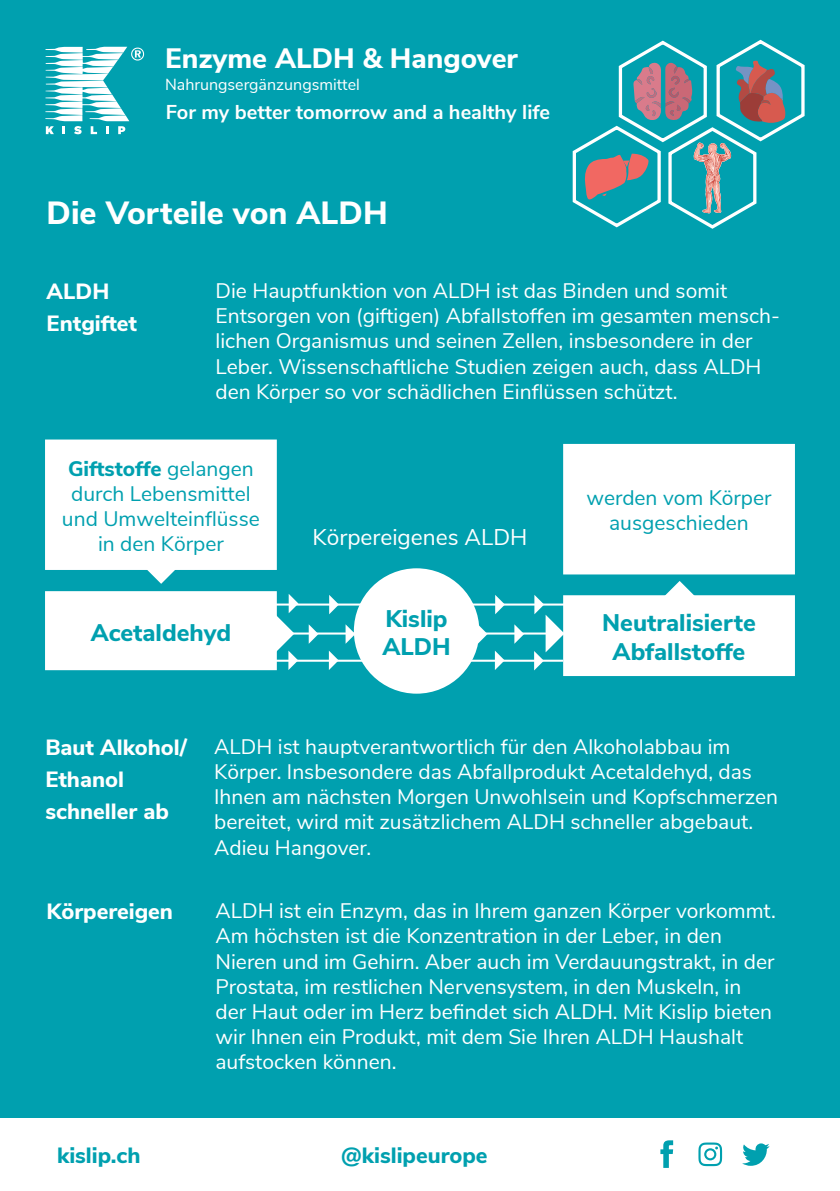
<style>
.page{position:relative;width:840px;height:1191px;background:#fff}
.page>*{position:absolute;margin:0;border:0;box-sizing:border-box;transform-origin:0 0}
.t1{font:800 32px "Nunito Sans";color:#fff}
.t2{font:800 28px "Nunito Sans";color:#fff}
.t3{font:800 24px/28.8px "Nunito Sans";color:#00a0af}
.t4{font:22.8px "Nunito Sans";color:#fff}
.t5{font:800 22px/32px "Nunito Sans";color:#fff}
.t6{font:800 22px "Nunito Sans";color:#00a0af}
.t7{font:21px/25.2px "Nunito Sans";color:#fff}
.t8{font:21px/25.2px "Nunito Sans";color:#00a0af;text-align:center}
.t9{font:700 20px "Nunito Sans";color:#fff}
.t10{font:16px "Nunito Sans";color:#fff}
.s1{font-weight:800}
</style>
<div class="page">
<svg style="left:742px;top:1143px;width:27px;height:22px"></svg>
<svg style="left:698px;top:1142px;width:23px;height:24px"></svg>
<svg style="left:660px;top:1140px;width:12px;height:27px"></svg>
<div style="left:0;top:0;width:839px;height:1117px;background:#00a0af"></div>
<svg style="left:45px;top:47px;width:99px;height:87px"></svg>
<svg style="left:572px;top:39px;width:233px;height:190px"></svg>
<div style="left:353px;top:568px;width:126px;height:125px;background:#fff;border-radius:50%"></div>
<hr style="left:274px;top:603px;width:291px;height:2px;background:#fff">
<svg style="left:329px;top:651px;width:9px;height:19px"></svg>
<svg style="left:329px;top:595px;width:10px;height:19px"></svg>
<svg style="left:494px;top:651px;width:10px;height:19px"></svg>
<svg style="left:495px;top:595px;width:9px;height:19px"></svg>
<svg style="left:345px;top:624px;width:10px;height:20px"></svg>
<svg style="left:308px;top:624px;width:10px;height:20px"></svg>
<svg style="left:514px;top:624px;width:10px;height:20px"></svg>
<svg style="left:478px;top:624px;width:9px;height:20px"></svg>
<div style="left:47px;top:441px;width:227px;height:127px;background:#fff"></div>
<div style="left:45px;top:439px;width:232px;height:131px;border:4px solid #fff"></div>
<svg style="left:534px;top:595px;width:29px;height:75px"></svg>
<div style="left:565px;top:446px;width:227px;height:126px;background:#fff"></div>
<div style="left:563px;top:444px;width:231px;height:130px;border:4px solid #fff"></div>
<svg style="left:277px;top:594px;width:21px;height:76px"></svg>
<hr style="left:274px;top:632px;width:293px;height:2px;background:#fff">
<hr style="left:274px;top:659px;width:289px;height:2px;background:#fff">
<div style="left:47px;top:593px;width:227px;height:75px;background:#fff"></div>
<div style="left:45px;top:591px;width:232px;height:79px;border:4px solid #fff"></div>
<div style="left:565px;top:597px;width:227px;height:77px;background:#fff"></div>
<div style="left:563px;top:595px;width:231px;height:81px;border:4px solid #fff"></div>
<svg style="left:142px;top:565px;width:38px;height:19px"></svg>
<svg style="left:660px;top:581px;width:38px;height:19px"></svg>
<h2 class="t2" style="left:165px;top:38px;width:354px">Enzyme ALDH &amp; Hangover</h2>
<p class="t10" style="left:165px;top:73px;width:196px">Nahrungsergänzungsmittel</p>
<p class="t9" style="left:166px;top:98px;width:385px">For my better tomorrow and a healthy life</p>
<h1 class="t1" style="left:47px;top:190px;width:342px">Die Vorteile von ALDH</h1>
<p class="t5" style="left:47px;top:274px;width:92px">ALDH<br>Entgiftet</p>
<p class="t7" style="left:215px;top:277px;width:566px">Die Hauptfunktion von ALDH ist das Binden und somit Entsorgen von (giftigen) Abfallstoffen im gesamten mensch&shy;lichen Organismus und seinen Zellen, insbesondere in der Leber. Wissenschaftliche Studien zeigen auch, dass ALDH den Körper so vor schädlichen Einflüssen schützt.</p>
<p class="t8" style="left:62px;top:454px;width:199px"><span class="s1">Giftstoffe</span> gelangen durch Lebensmittel und Umwelteinflüsse in den Körper</p>
<p class="t4" style="left:312px;top:520px;width:216px">Körpereigenes ALDH</p>
<p class="t8" style="left:586px;top:484px;width:186px">werden vom Körper ausgeschieden</p>
<p class="t3" style="left:382px;top:602px;width:70px">Kislip<br>ALDH</p>
<p class="t3" style="left:91px;top:616px;width:142px">Acetaldehyd</p>
<p class="t3" style="left:602px;top:607px;width:155px;text-align:center">Neutralisierte<br>Abfallstoffe</p>
<p class="t5" style="left:45px;top:730px;width:143px">Baut Alkohol/<br>Ethanol schneller ab</p>
<p class="t5" style="left:47px;top:894px;width:128px">Körpereigen</p>
<p class="t7" style="left:214px;top:732px;width:565px">ALDH ist hauptverantwortlich für den Alkoholabbau im Körper. Insbesondere das Abfallprodukt Acetaldehyd, das Ihnen am nächsten Morgen Unwohlsein und Kopfschmerzen bereitet, wird mit zusätzlichem ALDH schneller abgebaut.<br>Adieu Hangover.</p>
<p class="t7" style="left:215px;top:897px;width:561px">ALDH ist ein Enzym, das in Ihrem ganzen Körper vorkommt.<br>Am höchsten ist die Konzentration in der Leber, in den Nieren und im Gehirn. Aber auch im Verdauungstrakt, in der Prostata, im restlichen Nervensystem, in den Muskeln, in der Haut oder im Herz befindet sich ALDH. Mit Kislip bieten wir Ihnen ein Produkt, mit dem Sie Ihren ALDH Haushalt aufstocken können.</p>
<p class="t6" style="left:57px;top:1138px;width:85px">kislip.ch</p>
<p class="t6" style="left:341px;top:1138px;width:148px">@kislipeurope</p>
</div>
